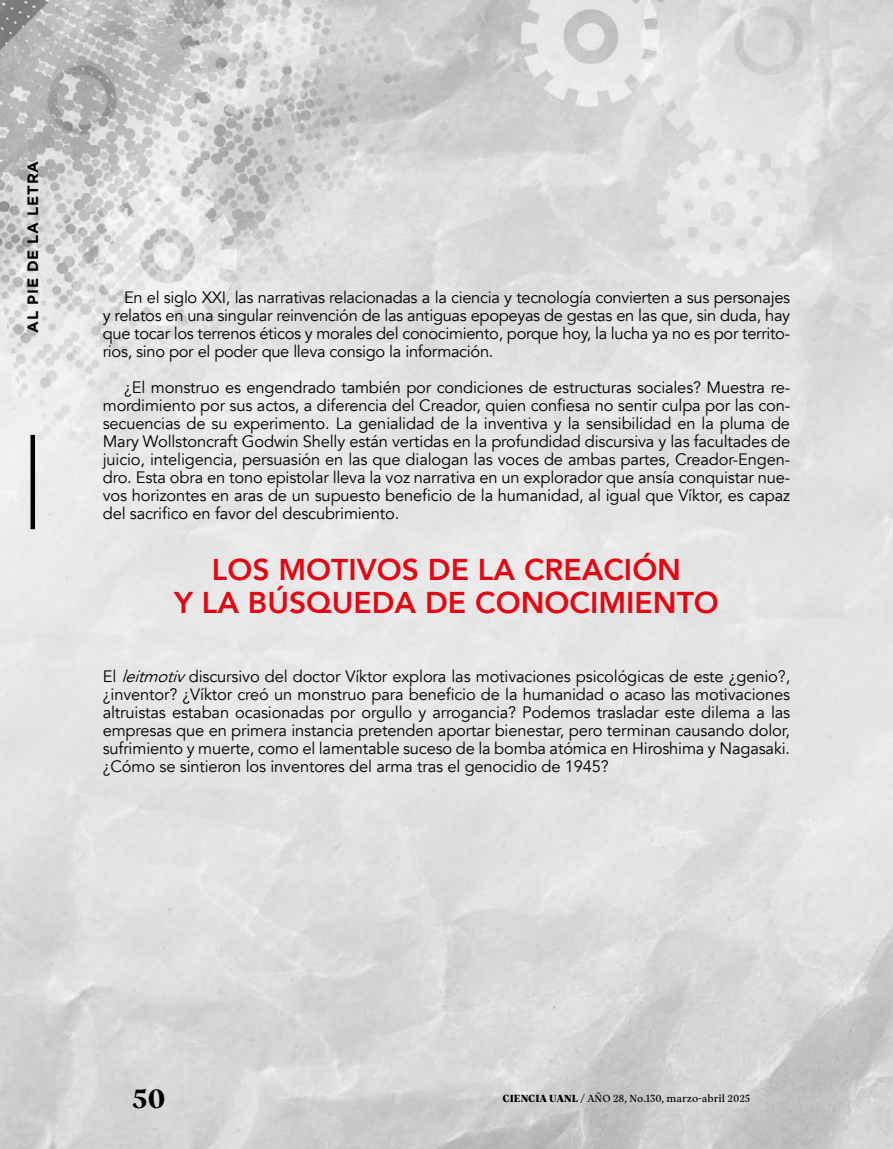
<style>
.page{position:relative;width:893px;height:1149px;background:#fff}
.page>*{position:absolute;margin:0;border:0;box-sizing:border-box;transform-origin:0 0}
.t1{font:800 30px/33px "Avenir";color:#e30613;text-align:center}
.t2{font:700 27px "TRY Vesterbro";color:#000;scale:1.1 1}
.t3{font:16.5px/18px "Avenir";letter-spacing:-.01em;color:#000;text-align:justify}
.t4{font:700 15px "Gotham";letter-spacing:.05em;color:#000}
.t5{font:10.5px "TRY Vesterbro";color:#000}
.s1{font-style:italic}
.s2{font-weight:800}
</style>
<div class="page">
<img style="left:0;top:0;width:893px;height:1148px">
<hr style="left:31px;top:435px;width:4px;height:94px;background:#000">
<p class="t4" style="left:24px;top:333px;width:173px;rotate:-90deg">AL PIE DE LA LETRA</p>
<p class="t3" style="left:103px;top:289px;width:689px;text-indent:21px">En el siglo XXI, las narrativas relacionadas a la ciencia y tecnología convierten a sus personajes y relatos en una singular reinvención de las antiguas epopeyas de gestas en las que, sin duda, hay que tocar los terrenos éticos y morales del conocimiento, porque hoy, la lucha ya no es por territo&shy;rios, sino por el poder que lleva consigo la información.</p>
<p class="t3" style="left:103px;top:379px;width:689px;text-indent:21px">¿El monstruo es engendrado también por condiciones de estructuras sociales? Muestra re&shy;mordimiento por sus actos, a diferencia del Creador, quien confiesa no sentir culpa por las con&shy;secuencias de su experimento. La genialidad de la inventiva y la sensibilidad en la pluma de Mary Wollstoncraft Godwin Shelly están vertidas en la profundidad discursiva y las facultades de juicio, inteligencia, persuasión en las que dialogan las voces de ambas partes, Creador-Engen&shy;dro. Esta obra en tono epistolar lleva la voz narrativa en un explorador que ansía conquistar nue&shy;vos horizontes en aras de un supuesto beneficio de la humanidad, al igual que Víktor, es capaz del sacrifico en favor del descubrimiento.</p>
<h1 class="t1" style="left:174px;top:553px;width:546px">LOS MOTIVOS DE LA CREACIÓN<br>Y LA BÚSQUEDA DE CONOCIMIENTO</h1>
<p class="t3" style="left:103px;top:667px;width:689px">El <span class="s1">leitmotiv</span> discursivo del doctor Víktor explora las motivaciones psicológicas de este ¿genio?, ¿inventor? ¿Víktor creó un monstruo para beneficio de la humanidad o acaso las motivaciones altruistas estaban ocasionadas por orgullo y arrogancia? Podemos trasladar este dilema a las empresas que en primera instancia pretenden aportar bienestar, pero terminan causando dolor, sufrimiento y muerte, como el lamentable suceso de la bomba atómica en Hiroshima y Nagasaki. ¿Cómo se sintieron los inventores del arma tras el genocidio de 1945?</p>
<h2 class="t2" style="left:133px;top:1080px;width:32px">50</h2>
<p class="t5" style="left:503px;top:1091px;width:249px"><span class="s2">CIENCIA UANL /</span> AÑO 28, No.130, marzo-abril 2025</p>
</div>
